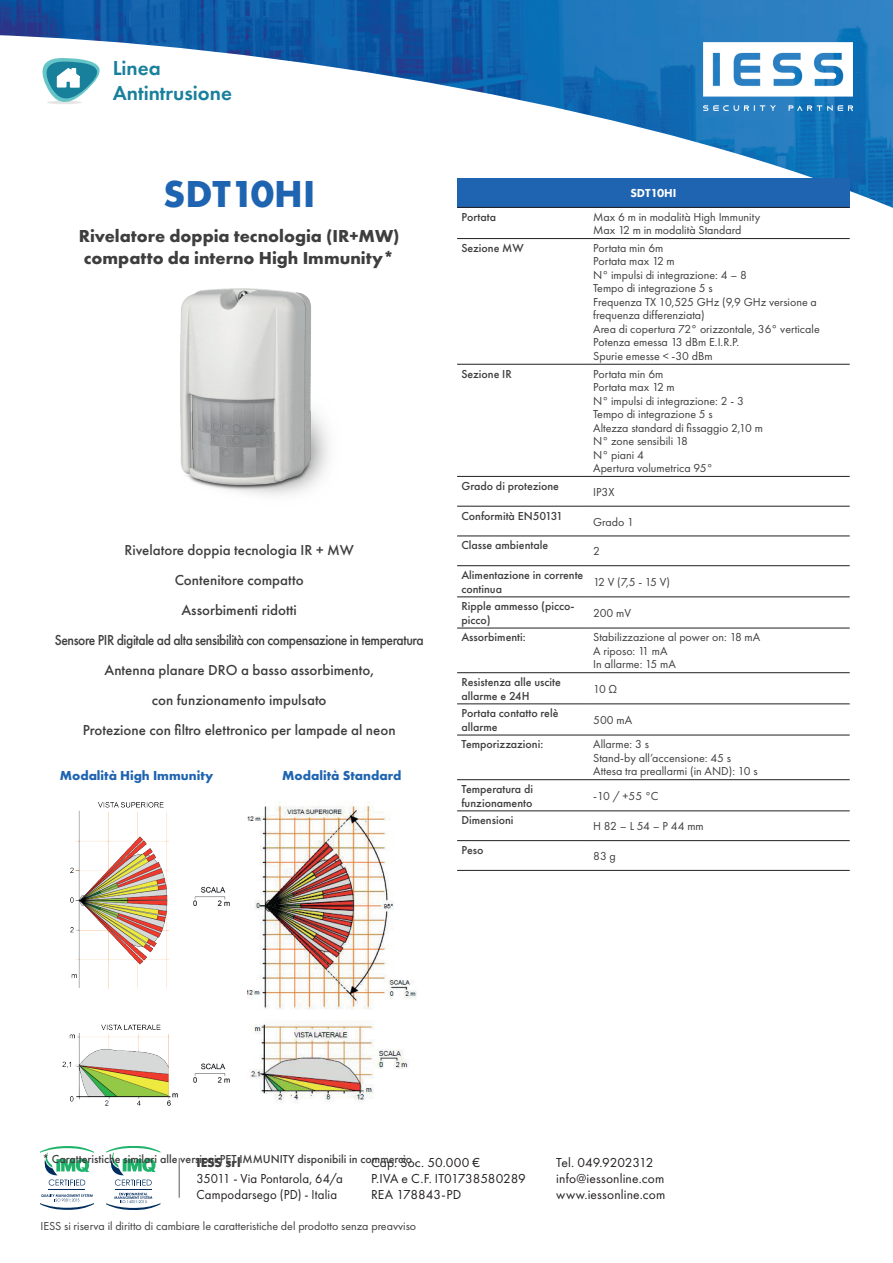
<style>
.page{position:relative;width:893px;height:1263px;background:#fff}
.page>*{position:absolute;margin:0;border:0;box-sizing:border-box;transform-origin:0 0}
.t1{font:700 39px "Futura PT";color:#1f64b0}
.t2{font:600 21px/25.2px "Futura PT";color:#19809c}
.t3{font:700 18px/21.6px "Futura PT";color:#3e3e3f}
.t4{font:500 15px/30px "Futura PT";color:#3e3e3f;text-align:center}
.t5{font:13.5px/16.2px "Futura PT";letter-spacing:.01em;color:#231f20}
.t6{font:13.5px/16.2px "Futura PT";letter-spacing:.01em;color:#231f20;scale:.95 1}
.t7{font:700 13.5px "Futura PT";color:#1f64b0}
.t8{font:700 13.5px "Futura PT";color:#3e3e3f}
.t9{font:12px/13.5px "Futura PT";color:#3e3e3f}
.t10{font:500 12px/13.5px "Futura PT";color:#3e3e3f}
.t11{font:800 12px "Futura PT";color:#fff}
</style>
<div class="page">
<hr style="left:115px;top:1189px;width:37px;height:1px;background:#002d5e">
<svg style="left:106px;top:1146px;width:54px;height:39px"></svg>
<svg style="left:106px;top:1193px;width:54px;height:17px"></svg>
<hr style="left:49px;top:1189px;width:36px;height:1px;background:#002d5e">
<svg style="left:40px;top:1146px;width:54px;height:39px"></svg>
<svg style="left:40px;top:1194px;width:54px;height:16px"></svg>
<hr style="left:179px;top:1158px;width:1px;height:39px;background:#57585a">
<img style="left:0;top:0;width:893px;height:208px">
<img style="left:704px;top:43px;width:149px;height:68px">
<svg style="left:43px;top:57px;width:70px;height:50px"></svg>
<div style="left:457px;top:178px;width:393px;height:29px;background:#1f64b0"></div>
<hr style="left:457px;top:207px;width:132px;height:1px;background:#231f20">
<hr style="left:589px;top:207px;width:261px;height:1px;background:#231f20">
<hr style="left:457px;top:238px;width:132px;height:1px;background:#231f20">
<hr style="left:589px;top:238px;width:261px;height:1px;background:#231f20">
<hr style="left:457px;top:364px;width:132px;height:1px;background:#231f20">
<hr style="left:589px;top:364px;width:261px;height:1px;background:#231f20">
<hr style="left:457px;top:476px;width:132px;height:1px;background:#231f20">
<hr style="left:589px;top:476px;width:261px;height:1px;background:#231f20">
<hr style="left:457px;top:506px;width:132px;height:1px;background:#231f20">
<hr style="left:589px;top:506px;width:261px;height:1px;background:#231f20">
<hr style="left:457px;top:536px;width:132px;height:1px;background:#231f20">
<hr style="left:589px;top:536px;width:261px;height:1px;background:#231f20">
<hr style="left:457px;top:565px;width:132px;height:1px;background:#231f20">
<hr style="left:589px;top:565px;width:261px;height:1px;background:#231f20">
<hr style="left:457px;top:597px;width:132px;height:1px;background:#231f20">
<hr style="left:589px;top:597px;width:261px;height:1px;background:#231f20">
<hr style="left:457px;top:628px;width:132px;height:1px;background:#231f20">
<hr style="left:589px;top:628px;width:261px;height:1px;background:#231f20">
<hr style="left:457px;top:672px;width:132px;height:1px;background:#231f20">
<hr style="left:589px;top:672px;width:261px;height:1px;background:#231f20">
<hr style="left:457px;top:704px;width:132px;height:1px;background:#231f20">
<hr style="left:589px;top:704px;width:261px;height:1px;background:#231f20">
<hr style="left:457px;top:735px;width:132px;height:1px;background:#231f20">
<hr style="left:589px;top:735px;width:261px;height:1px;background:#231f20">
<hr style="left:457px;top:779px;width:132px;height:1px;background:#231f20">
<hr style="left:589px;top:779px;width:261px;height:1px;background:#231f20">
<hr style="left:457px;top:811px;width:132px;height:1px;background:#231f20">
<hr style="left:589px;top:811px;width:261px;height:1px;background:#231f20">
<hr style="left:457px;top:840px;width:132px;height:1px;background:#231f20">
<hr style="left:589px;top:840px;width:261px;height:1px;background:#231f20">
<hr style="left:457px;top:870px;width:132px;height:1px;background:#231f20">
<hr style="left:589px;top:870px;width:261px;height:1px;background:#231f20">
<img style="left:180px;top:289px;width:149px;height:206px">
<img style="left:62px;top:802px;width:168px;height:304px">
<img style="left:247px;top:801px;width:169px;height:302px">
<h2 class="t2" style="left:113px;top:55px;width:121px">Linea<br>Antintrusione</h2>
<h1 class="t1" style="left:163px;top:169px;width:154px">SDT10HI</h1>
<h3 class="t3" style="left:79px;top:225px;width:322px">Rivelatore doppia tecnologia (IR+MW) compatto da interno High Immunity*</h3>
<p class="t4" style="left:55px;top:535px;width:370px">Rivelatore doppia tecnologia IR + MW<br>Contenitore compatto<br>Assorbimenti ridotti<br>Sensore PIR digitale ad alta sensibilità con compensazione in temperatura Antenna planare DRO a basso assorbimento,<br>con funzionamento impulsato<br>Protezione con filtro elettronico per lampade al neon</p>
<p class="t7" style="left:60px;top:767px;width:155px">Modalità High Immunity</p>
<p class="t7" style="left:282px;top:767px;width:121px">Modalità Standard</p>
<p class="t11" style="left:630px;top:186px;width:48px">SDT10HI</p>
<p class="t10" style="left:461px;top:210px;width:36px">Portata</p>
<p class="t9" style="left:593px;top:210px;width:169px">Max 6 m in modalità High Immunity<br>Max 12 m in modalità Standard</p>
<p class="t10" style="left:461px;top:241px;width:64px">Sezione MW</p>
<p class="t9" style="left:593px;top:241px;width:228px">Portata min 6m<br>Portata max 12 m<br>N° impulsi di integrazione: 4 – 8<br>Tempo di integrazione 5 s<br>Frequenza TX 10,525 GHz (9,9 GHz versione a frequenza differenziata)<br>Area di copertura 72° orizzontale, 36° verticale<br>Potenza emessa 13 dBm E.I.R.P.<br>Spurie emesse &lt; -30 dBm</p>
<p class="t10" style="left:461px;top:367px;width:52px">Sezione IR</p>
<p class="t9" style="left:593px;top:367px;width:171px">Portata min 6m<br>Portata max 12 m<br>N° impulsi di integrazione: 2 - 3<br>Tempo di integrazione 5 s<br>Altezza standard di fissaggio 2,10 m<br>N° zone sensibili 18<br>N° piani 4<br>Apertura volumetrica 95°</p>
<p class="t10" style="left:461px;top:479px;width:99px">Grado di protezione</p>
<p class="t9" style="left:593px;top:485px;width:23px">IP3X</p>
<p class="t10" style="left:461px;top:509px;width:103px">Conformità EN50131</p>
<p class="t9" style="left:593px;top:515px;width:42px">Grado 1</p>
<p class="t10" style="left:461px;top:539px;width:88px">Classe ambientale</p>
<p class="t9" style="left:593px;top:545px;width:8px">2</p>
<p class="t10" style="left:461px;top:568px;width:124px">Alimentazione in corrente continua</p>
<p class="t9" style="left:593px;top:575px;width:78px">12 V (7,5 - 15 V)</p>
<p class="t10" style="left:461px;top:599px;width:115px">Ripple ammesso (picco&shy;picco)</p>
<p class="t9" style="left:593px;top:606px;width:39px">200 mV</p>
<p class="t10" style="left:461px;top:631px;width:66px">Assorbimenti:</p>
<p class="t9" style="left:593px;top:631px;width:169px">Stabilizzazione al power on: 18 mA<br>A riposo: 11 mA<br>In allarme: 15 mA</p>
<p class="t10" style="left:461px;top:675px;width:101px">Resistenza alle uscite allarme e 24H</p>
<p class="t9" style="left:593px;top:682px;width:25px">10 Ω</p>
<p class="t10" style="left:461px;top:706px;width:99px">Portata contatto relè allarme</p>
<p class="t9" style="left:593px;top:713px;width:40px">500 mA</p>
<p class="t10" style="left:461px;top:738px;width:83px">Temporizzazioni:</p>
<p class="t9" style="left:593px;top:738px;width:166px">Allarme: 3 s<br>Stand-by all’accensione: 45 s<br>Attesa tra preallarmi (in AND): 10 s</p>
<p class="t10" style="left:461px;top:782px;width:73px">Temperatura di funzionamento</p>
<p class="t9" style="left:593px;top:789px;width:67px">-10 / +55 °C</p>
<p class="t10" style="left:461px;top:813px;width:54px">Dimensioni</p>
<p class="t9" style="left:593px;top:819px;width:112px">H 82 – L 54 – P 44 mm</p>
<p class="t10" style="left:461px;top:843px;width:24px">Peso</p>
<p class="t9" style="left:593px;top:849px;width:24px">83 g</p>
<p class="t10" style="left:43px;top:1152px;width:371px">* Caratteristiche similari alle versioni PET IMMUNITY disponibili in commercio</p>
<p class="t8" style="left:196px;top:1153px;width:46px">IESS srl</p>
<p class="t6" style="left:196px;top:1170px;width:156px">35011 - Via Pontarola, 64/a<br>Campodarsego (PD) - Italia</p>
<p class="t5" style="left:371px;top:1154px;width:156px">Cap. Soc. 50.000 €<br>P.IVA e C.F. IT01738580289<br>REA 178843-PD</p>
<p class="t9" style="left:40px;top:1219px;width:377px">IESS si riserva il diritto di cambiare le caratteristiche del prodotto senza preavviso</p>
<p class="t5" style="left:556px;top:1154px;width:111px">Tel. 049.9202312 info@iessonline.com www.iessonline.com</p>
</div>
